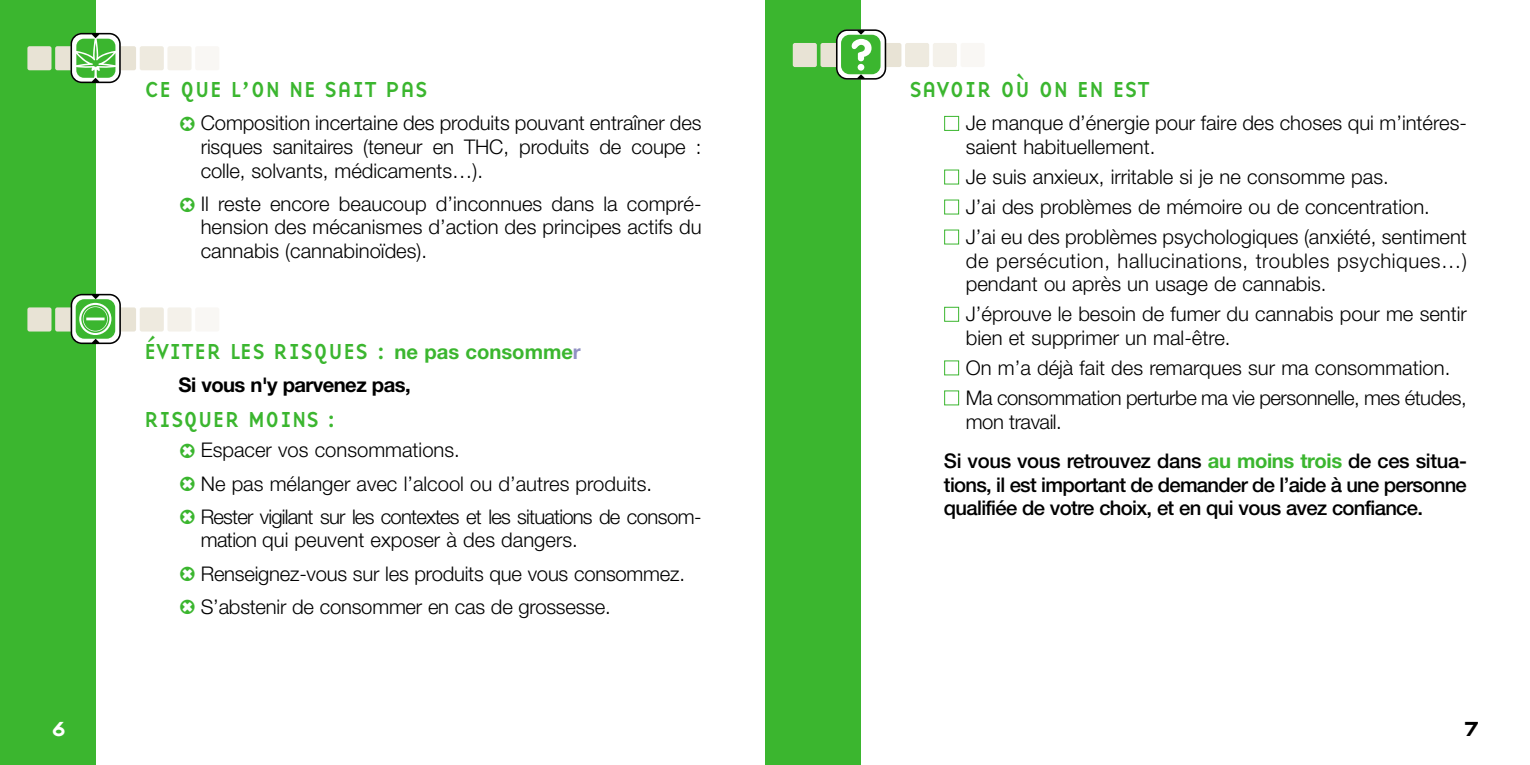
<style>
.page{position:relative;width:1530px;height:765px;background:#fff}
.page>*{position:absolute;margin:0;border:0;box-sizing:border-box;transform-origin:0 0}
.t1{font:27px "Base Nine Small Caps";color:#fff}
.t2{font:27px "Base Nine Small Caps";color:#000}
.t3{font:22.5px "Base Nine Small Caps";color:#3bb62f}
.t4{font:300 20.25px/23.6px "Helvetica Neue";color:#000}
.t5{font:500 20.25px/23.6px "Helvetica Neue";letter-spacing:-.035em;color:#000;text-align:justify}
.t6{font:300 20.25px/23.6px "Helvetica Neue";letter-spacing:-.02em;color:#000}
.t7{font:700 20.25px "Helvetica Neue";letter-spacing:-.03em;color:#000}
.s1{font-family:"Helvetica Neue";font-weight:700;font-size:20.25px}
.s2{font-family:"Helvetica Neue";font-weight:700;font-size:20.25px;color:#9090c3}
.s3{color:#fff}
.s4{font-weight:700;color:#3bb62f}
</style>
<div class="page">
<div style="left:0;top:0;width:96px;height:765px;background:#3bb62f"></div>
<div style="left:765px;top:0;width:96px;height:765px;background:#3bb62f"></div>
<div style="left:112px;top:307px;width:24px;height:25px;background:#e8e3d5;border-radius:2px"></div>
<div style="left:55px;top:307px;width:24px;height:25px;background:#e8e3d5;border-radius:2px"></div>
<div style="left:27px;top:307px;width:25px;height:25px;background:#e8e3d5;border-radius:2px"></div>
<div style="left:140px;top:307px;width:24px;height:25px;background:#eeeadf;border-radius:2px"></div>
<div style="left:167px;top:307px;width:25px;height:25px;background:#f4f1ea;border-radius:2px"></div>
<div style="left:195px;top:307px;width:24px;height:25px;background:#f9f7f4;border-radius:2px"></div>
<svg style="left:71px;top:294px;width:50px;height:50px"></svg>
<div style="left:112px;top:46px;width:24px;height:24px;background:#e8e3d5;border-radius:2px"></div>
<div style="left:55px;top:46px;width:24px;height:24px;background:#e8e3d5;border-radius:2px"></div>
<div style="left:27px;top:46px;width:25px;height:24px;background:#e8e3d5;border-radius:2px"></div>
<div style="left:140px;top:46px;width:24px;height:24px;background:#eeeadf;border-radius:2px"></div>
<div style="left:167px;top:46px;width:25px;height:24px;background:#f4f1ea;border-radius:2px"></div>
<div style="left:195px;top:46px;width:24px;height:24px;background:#f9f7f4;border-radius:2px"></div>
<svg style="left:71px;top:33px;width:50px;height:50px"></svg>
<div style="left:877px;top:43px;width:24px;height:24px;background:#e8e3d5;border-radius:2px"></div>
<div style="left:821px;top:43px;width:24px;height:24px;background:#e8e3d5;border-radius:2px"></div>
<div style="left:793px;top:43px;width:24px;height:24px;background:#e8e3d5;border-radius:2px"></div>
<div style="left:905px;top:43px;width:24px;height:24px;background:#eeeadf;border-radius:2px"></div>
<div style="left:933px;top:43px;width:24px;height:24px;background:#f4f1ea;border-radius:2px"></div>
<div style="left:961px;top:43px;width:24px;height:24px;background:#f9f7f4;border-radius:2px"></div>
<svg style="left:836px;top:29px;width:50px;height:51px"></svg>
<p class="t3" style="left:144px;top:76px;width:285px">CE QUE L’ON NE SAIT PAS</p>
<p class="t4" style="left:201px;top:113px;width:502px;text-align:justify;text-indent:-22px"><sub>C</sub> Composition incertaine des produits pouvant entraîner des risques sanitaires (teneur en THC, produits de coupe : colle, solvants, médicaments…).</p>
<p class="t4" style="left:201px;top:194px;width:502px;text-align:justify;text-indent:-22px"><sub>C</sub> Il reste encore beaucoup d’inconnues dans la compré&shy;hension des mécanismes d’action des principes actifs du cannabis (cannabinoïdes).</p>
<p class="t3" style="left:144px;top:338px;width:438px">ÉVITER LES RISQUES : <span class="s1">ne pas consomme</span><span class="s2">r</span></p>
<p class="t7" style="left:179px;top:377px;width:234px">Si vous n'y parvenez pas,</p>
<p class="t3" style="left:144px;top:406px;width:194px">RISQUER MOINS :</p>
<p class="t4" style="left:179px;top:435px;width:524px;line-height:33.3px"><sub>C</sub> Espacer vos consommations.<br><sub>C</sub> Ne pas mélanger avec l’alcool ou d’autres produits.<br><sub>C</sub> Rester vigilant sur les contextes et les situations de consom-</p>
<p class="t4" style="left:179px;top:525px;width:508px;line-height:33.3px;text-indent:22px">mation qui peuvent exposer à des dangers.<br><sub>C</sub> Renseignez-vous sur les produits que vous consommez.<br><sub>C</sub> S’abstenir de consommer en cas de grossesse.</p>
<p class="t3" style="left:909px;top:76px;width:242px">SAVOIR OÙ ON EN EST</p>
<p class="t4" style="left:966px;top:113px;width:503px;text-indent:-22px"><span class="s3">■</span> Je manque d’énergie pour faire des choses qui m’intéres&shy;saient habituellement.</p>
<p class="t4" style="left:944px;top:167px;width:446px"><span class="s3">■</span> Je suis anxieux, irritable si je ne consomme pas.</p>
<p class="t4" style="left:944px;top:197px;width:488px"><span class="s3">■</span> J’ai des problèmes de mémoire ou de concentration.</p>
<p class="t4" style="left:966px;top:227px;width:503px;text-align:justify;text-indent:-22px"><span class="s3">■</span> J’ai eu des problèmes psychologiques (anxiété, sentiment de persécution, hallucinations, troubles psychiques…) pendant ou après un usage de cannabis.</p>
<p class="t4" style="left:966px;top:304px;width:503px;text-indent:-22px"><span class="s3">■</span> J’éprouve le besoin de fumer du cannabis pour me sentir bien et supprimer un mal-être.</p>
<p class="t4" style="left:944px;top:358px;width:508px"><span class="s3">■</span> On m’a déjà fait des remarques sur ma consommation.</p>
<p class="t6" style="left:966px;top:388px;width:503px;text-indent:-22px"><span class="s3">■</span> Ma consommation perturbe ma vie personnelle, mes études, mon travail.</p>
<p class="t5" style="left:944px;top:451px;width:524px">Si vous vous retrouvez dans <span class="s4">au moins trois</span> de ces situa&shy;tions, il est important de demander de l’aide à une personne qualifiée de votre choix, et en qui vous avez confiance.</p>
<h1 class="t1" style="left:50px;top:711px;width:20px">6</h1>
<h1 class="t2" style="left:1463px;top:711px;width:20px">7</h1>
</div>
